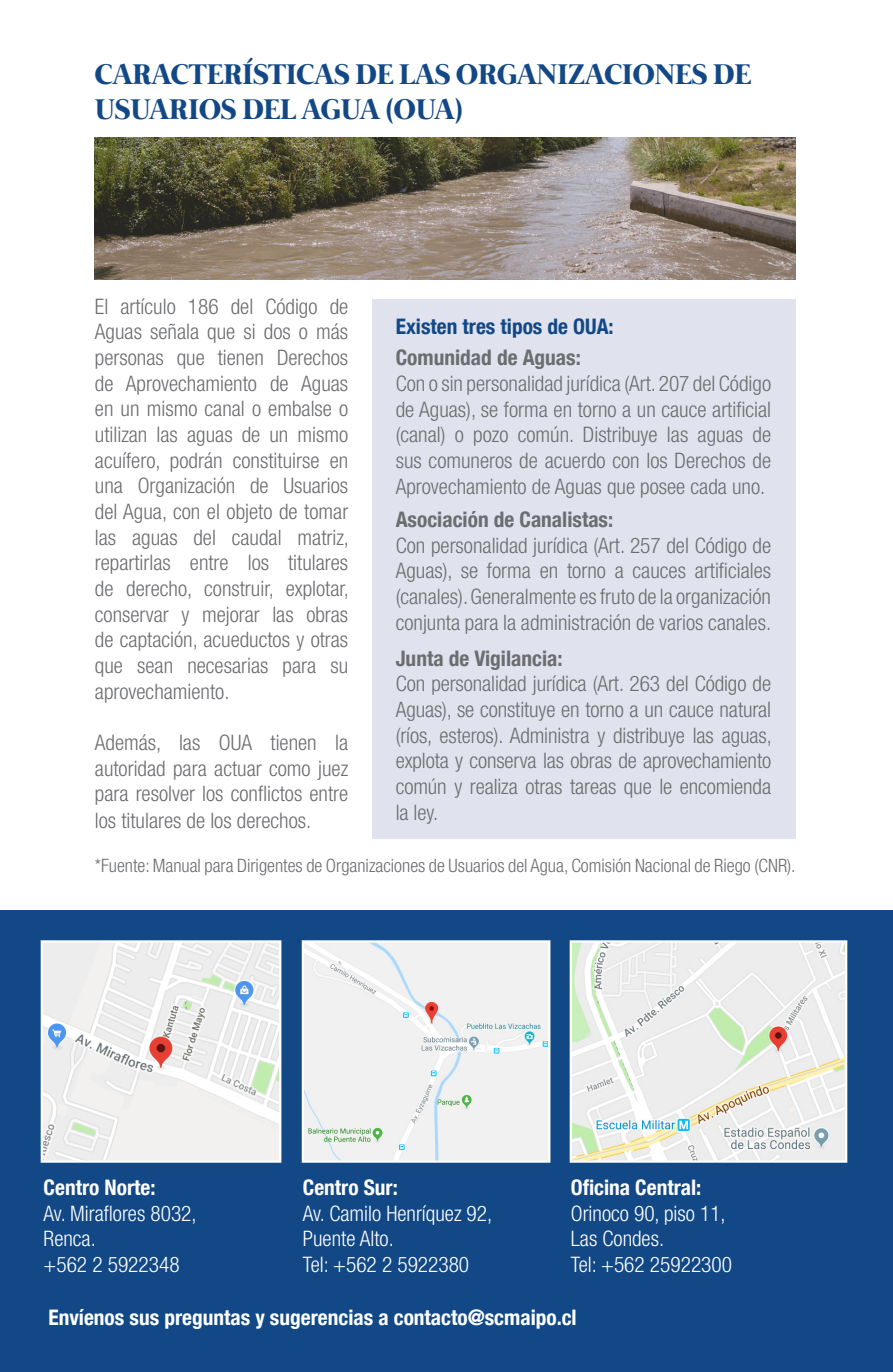
<style>
.page{position:relative;width:893px;height:1372px;background:#fff}
.page>*{position:absolute;margin:0;border:0;box-sizing:border-box;transform-origin:0 0}
.t1{font:700 29.25px/35.1px "Mermaid";color:#124885}
.t2{font:300 condensed 21.38px/25.7px "Helvetica Neue LT Com";color:#6c6d70;text-align:justify}
.t3{font:300 condensed 21.38px "Helvetica Neue LT Com";color:#fff}
.t4{font:700 condensed 21.38px "Helvetica Neue LT Com";color:#fff}
.t5{font:700 condensed 21.38px "Helvetica Neue LT Com";color:#6c6d70}
.t6{font:700 condensed 21.38px "Helvetica Neue LT Com";color:#124885}
.t7{font:300 condensed 18.45px "Helvetica Neue LT Com";color:#6c6d70}
</style>
<div class="page">
<div style="left:372px;top:299px;width:424px;height:540px;background:#e0e2ed"></div>
<div style="left:0;top:910px;width:893px;height:461px;background:#124885"></div>
<img style="left:44px;top:943px;width:234px;height:216px">
<div style="left:41px;top:940px;width:240px;height:222px;border:2px solid #fff"></div>
<img style="left:305px;top:943px;width:242px;height:216px">
<div style="left:302px;top:940px;width:248px;height:222px;border:2px solid #fff"></div>
<img style="left:573px;top:943px;width:271px;height:216px">
<div style="left:570px;top:940px;width:277px;height:222px;border:2px solid #fff"></div>
<img style="left:94px;top:137px;width:702px;height:142px">
<p class="t1" style="left:95px;top:59px;width:658px">CARACTERÍSTICAS DE LAS ORGANIZACIONES DE<br>USUARIOS DEL AGUA (OUA)</p>
<p class="t2" style="left:95px;top:293px;width:256px">El artículo 186 del Código de Aguas señala que si dos o más personas que tienen Derechos de Aprovechamiento de Aguas en un mismo canal o embalse o utilizan las aguas de un mismo acuífero, podrán constituirse en una Organización de Usuarios del Agua, con el objeto de tomar las aguas del caudal matriz, repartirlas entre los titulares de derecho, construir, explotar, conservar y mejorar las obras de captación, acueductos y otras que sean necesarias para su aprovechamiento.</p>
<p class="t2" style="left:95px;top:729px;width:255px">Además, las OUA tienen la autoridad para actuar como juez para resolver los conflictos entre los titulares de los derechos.</p>
<p class="t6" style="left:396px;top:314px;width:219px">Existen tres tipos de OUA:</p>
<p class="t5" style="left:396px;top:345px;width:187px">Comunidad de Aguas:</p>
<p class="t2" style="left:396px;top:370px;width:377px">Con o sin personalidad jurídica (Art. 207 del Código de Aguas), se forma en torno a un cauce artificial (canal) o pozo común. Distribuye las aguas de sus comuneros de acuerdo con los Derechos de Aprovechamiento de Aguas que posee cada uno.</p>
<p class="t5" style="left:396px;top:506px;width:219px">Asociación de Canalistas:</p>
<p class="t2" style="left:396px;top:532px;width:377px">Con personalidad jurídica (Art. 257 del Código de Aguas), se forma en torno a cauces artificiales (canales). Generalmente es fruto de la organización conjunta para la administración de varios canales.</p>
<p class="t5" style="left:396px;top:645px;width:168px">Junta de Vigilancia:</p>
<p class="t2" style="left:396px;top:671px;width:378px">Con personalidad jurídica (Art. 263 del Código de Aguas), se constituye en torno a un cauce natural (ríos, esteros). Administra y distribuye las aguas, explota y conserva las obras de aprovechamiento común y realiza otras tareas que le encomienda la ley.</p>
<p class="t7" style="left:95px;top:854px;width:702px">*Fuente: Manual para Dirigentes de Organizaciones de Usuarios del Agua, Comisión Nacional de Riego (CNR).</p>
<p class="t4" style="left:571px;top:1174px;width:132px">Oficina Central:</p>
<p class="t3" style="left:571px;top:1200px;width:156px">Orinoco 90, piso 11,</p>
<p class="t3" style="left:571px;top:1226px;width:95px">Las Condes.</p>
<p class="t3" style="left:571px;top:1252px;width:163px">Tel: +562 25922300</p>
<p class="t4" style="left:44px;top:1174px;width:113px">Centro Norte:</p>
<p class="t3" style="left:44px;top:1200px;width:155px">Av. Miraflores 8032,</p>
<p class="t3" style="left:44px;top:1226px;width:54px">Renca.</p>
<p class="t3" style="left:44px;top:1252px;width:137px">+562 2 5922348</p>
<p class="t4" style="left:303px;top:1174px;width:96px">Centro Sur:</p>
<p class="t3" style="left:303px;top:1200px;width:191px">Av. Camilo Henríquez 92,</p>
<p class="t3" style="left:303px;top:1226px;width:92px">Puente Alto.</p>
<p class="t3" style="left:303px;top:1252px;width:168px">Tel: +562 2 5922380</p>
<p class="t4" style="left:48px;top:1304px;width:529px">Envíenos sus preguntas y sugerencias a contacto@scmaipo.cl</p>
</div>
